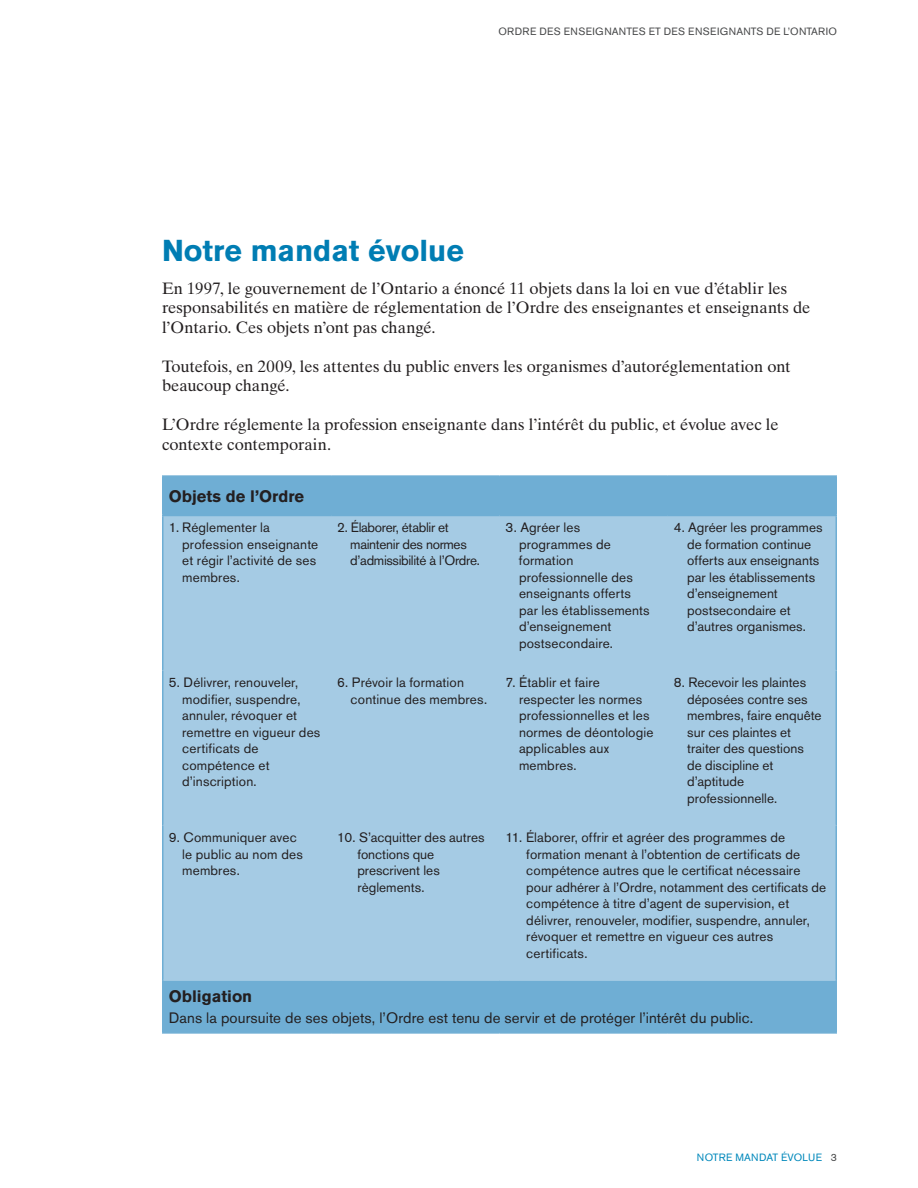
<style>
.page{position:relative;width:918px;height:1188px;background:#fff}
.page>*{position:absolute;margin:0;border:0;box-sizing:border-box;transform-origin:0 0}
.t1{font:700 30px "Akzidenz Grotesk Pro";color:#007db3}
.t2{font:16.5px/19.5px "Times Ten";letter-spacing:-.005em;color:#231f20}
.Subtitle_-_Level_2{font:700 16.5px "Akzidenz Grotesk Pro";color:#231f20}
.sidebar_B_head{font:15px "Akzidenz Grotesk Pro";letter-spacing:.005em;color:#231f20}
.sidebar_-_no_indent{font:13.5px/16.5px "Akzidenz Grotesk Pro";letter-spacing:.01em;color:#231f20}
.sidebar_-_no_indent-2{font:13.5px/16.5px "Akzidenz Grotesk Pro";letter-spacing:-.025em;color:#231f20}
.t3{font:10.5px "Akzidenz Grotesk Pro";letter-spacing:.03em;color:#464748}
.t4{font:10.5px "Akzidenz Grotesk Pro";letter-spacing:.01em;color:#0188bb}
.s1{color:#464748}
</style>
<div class="page">
<div style="left:164px;top:477px;width:672px;height:555px;background:#6faed4"></div>
<div style="left:164px;top:516px;width:672px;height:463px;background:#a5cbe4"></div>
<hr style="left:162px;top:516px;width:2px;height:154px;background:#6faed4">
<hr style="left:836px;top:516px;width:1px;height:154px;background:#6faed4">
<hr style="left:162px;top:670px;width:2px;height:155px;background:#6faed4">
<hr style="left:836px;top:670px;width:1px;height:155px;background:#6faed4">
<hr style="left:162px;top:825px;width:2px;height:155px;background:#6faed4">
<hr style="left:836px;top:825px;width:1px;height:155px;background:#6faed4">
<hr style="left:162px;top:980px;width:2px;height:52px;background:#6faed4">
<hr style="left:836px;top:980px;width:1px;height:52px;background:#6faed4">
<hr style="left:162px;top:1032px;width:169px;height:2px;background:#6faed4">
<hr style="left:331px;top:1032px;width:169px;height:2px;background:#6faed4">
<hr style="left:500px;top:1032px;width:168px;height:2px;background:#6faed4">
<hr style="left:668px;top:1032px;width:169px;height:2px;background:#6faed4">
<hr style="left:330px;top:516px;width:2px;height:154px;background:#a5cbe4">
<hr style="left:499px;top:516px;width:1px;height:154px;background:#a5cbe4">
<hr style="left:667px;top:516px;width:2px;height:154px;background:#a5cbe4">
<hr style="left:164px;top:670px;width:167px;height:1px;background:#a5cbe4">
<hr style="left:331px;top:670px;width:169px;height:1px;background:#a5cbe4">
<hr style="left:330px;top:671px;width:2px;height:153px;background:#a5cbe4">
<hr style="left:500px;top:670px;width:168px;height:1px;background:#a5cbe4">
<hr style="left:499px;top:671px;width:1px;height:153px;background:#a5cbe4">
<hr style="left:668px;top:670px;width:168px;height:1px;background:#a5cbe4">
<hr style="left:667px;top:671px;width:2px;height:153px;background:#a5cbe4">
<hr style="left:164px;top:824px;width:167px;height:2px;background:#a5cbe4">
<hr style="left:331px;top:824px;width:169px;height:2px;background:#a5cbe4">
<hr style="left:330px;top:826px;width:2px;height:153px;background:#a5cbe4">
<hr style="left:500px;top:824px;width:168px;height:2px;background:#a5cbe4">
<hr style="left:499px;top:826px;width:1px;height:153px;background:#a5cbe4">
<hr style="left:668px;top:824px;width:168px;height:2px;background:#a5cbe4">
<hr style="left:164px;top:979px;width:167px;height:2px;background:#a5cbe4">
<hr style="left:331px;top:979px;width:169px;height:2px;background:#a5cbe4">
<hr style="left:500px;top:979px;width:168px;height:2px;background:#a5cbe4">
<hr style="left:668px;top:979px;width:168px;height:2px;background:#a5cbe4">
<hr style="left:162px;top:475px;width:169px;height:2px;background:#6faed4">
<hr style="left:162px;top:477px;width:2px;height:38px;background:#6faed4">
<hr style="left:331px;top:475px;width:169px;height:2px;background:#6faed4">
<hr style="left:500px;top:475px;width:168px;height:2px;background:#6faed4">
<hr style="left:668px;top:475px;width:169px;height:2px;background:#6faed4">
<hr style="left:836px;top:477px;width:1px;height:38px;background:#6faed4">
<hr style="left:162px;top:515px;width:169px;height:1px;background:#6faed4">
<hr style="left:331px;top:515px;width:169px;height:1px;background:#6faed4">
<hr style="left:500px;top:515px;width:168px;height:1px;background:#6faed4">
<hr style="left:668px;top:515px;width:169px;height:1px;background:#6faed4">
<p class="t3" style="left:498px;top:25px;width:340px">ORDRE DES ENSEIGNANTES ET DES ENSEIGNANTS DE L’ONTARIO</p>
<h1 class="t1" style="left:162px;top:231px;width:303px">Notre mandat évolue</h1>
<p class="t2" style="left:162px;top:278px;width:650px">En 1997, le gouvernement de l’Ontario a énoncé 11 objets dans la loi en vue d’établir les responsabilités en matière de réglementation de l’Ordre des enseignantes et enseignants de l’Ontario. Ces objets n’ont pas changé.</p>
<p class="t2" style="left:162px;top:356px;width:630px">Toutefois, en 2009, les attentes du public envers les organismes d’autoréglementation ont beaucoup changé.</p>
<p class="t2" style="left:162px;top:415px;width:618px">L’Ordre réglemente la profession enseignante dans l’intérêt du public, et évolue avec le contexte contemporain.</p>
<h3 class="Subtitle_-_Level_2" style="left:169px;top:486px;width:137px">Objets de l’Ordre</h3>
<p class="sidebar_-_no_indent" style="left:182px;top:519px;width:138px;text-indent:-14px">1. Réglementer la profession enseignante et régir l’activité de ses membres.</p>
<p class="sidebar_-_no_indent-2" style="left:350px;top:519px;width:131px;text-indent:-13px">2. Élaborer, établir et maintenir des normes d’admissibilité à l’Ordre.</p>
<p class="sidebar_-_no_indent" style="left:519px;top:519px;width:132px;text-indent:-13px">3. Agréer les programmes de formation professionnelle des enseignants offerts par les établissements d’enseignement postsecondaire.</p>
<p class="sidebar_-_no_indent" style="left:687px;top:519px;width:137px;text-indent:-13px">4. Agréer les programmes de formation continue offerts aux enseignants par les établissements d’enseignement postsecondaire et d’autres organismes.</p>
<p class="sidebar_-_no_indent" style="left:182px;top:674px;width:140px;text-indent:-14px">5. Délivrer, renouveler, modifier, suspendre, annuler, révoquer et remettre en vigueur des certificats de compétence et d’inscription.</p>
<p class="sidebar_-_no_indent" style="left:351px;top:674px;width:138px;text-indent:-14px">6. Prévoir la formation continue des membres.</p>
<p class="sidebar_-_no_indent" style="left:519px;top:674px;width:136px;text-indent:-14px">7. Établir et faire respecter les normes professionnelles et les normes de déontologie applicables aux membres.</p>
<p class="sidebar_-_no_indent" style="left:687px;top:674px;width:136px;text-indent:-13px">8. Recevoir les plaintes déposées contre ses membres, faire enquête sur ces plaintes et traiter des questions de discipline et d’aptitude professionnelle.</p>
<p class="sidebar_-_no_indent" style="left:182px;top:829px;width:122px;text-indent:-14px">9. Communiquer avec le public au nom des membres.</p>
<p class="sidebar_-_no_indent" style="left:357px;top:829px;width:129px;text-indent:-20px">10. S’acquitter des autres fonctions que prescrivent les règlements.</p>
<p class="sidebar_-_no_indent" style="left:526px;top:829px;width:301px;text-indent:-21px">11. Élaborer, offrir et agréer des programmes de formation menant à l’obtention de certificats de compétence autres que le certificat nécessaire pour adhérer à l’Ordre, notamment des certificats de compétence à titre d’agent de supervision, et délivrer, renouveler, modifier, suspendre, annuler, révoquer et remettre en vigueur ces autres certificats.</p>
<h3 class="Subtitle_-_Level_2" style="left:169px;top:986px;width:85px">Obligation</h3>
<p class="sidebar_B_head" style="left:169px;top:1008px;width:586px">Dans la poursuite de ses objets, l’Ordre est tenu de servir et de protéger l’intérêt du public.</p>
<p class="t4" style="left:697px;top:1150px;width:142px">NOTRE MANDAT ÉVOLUE <span class="s1">3</span></p>
</div>
